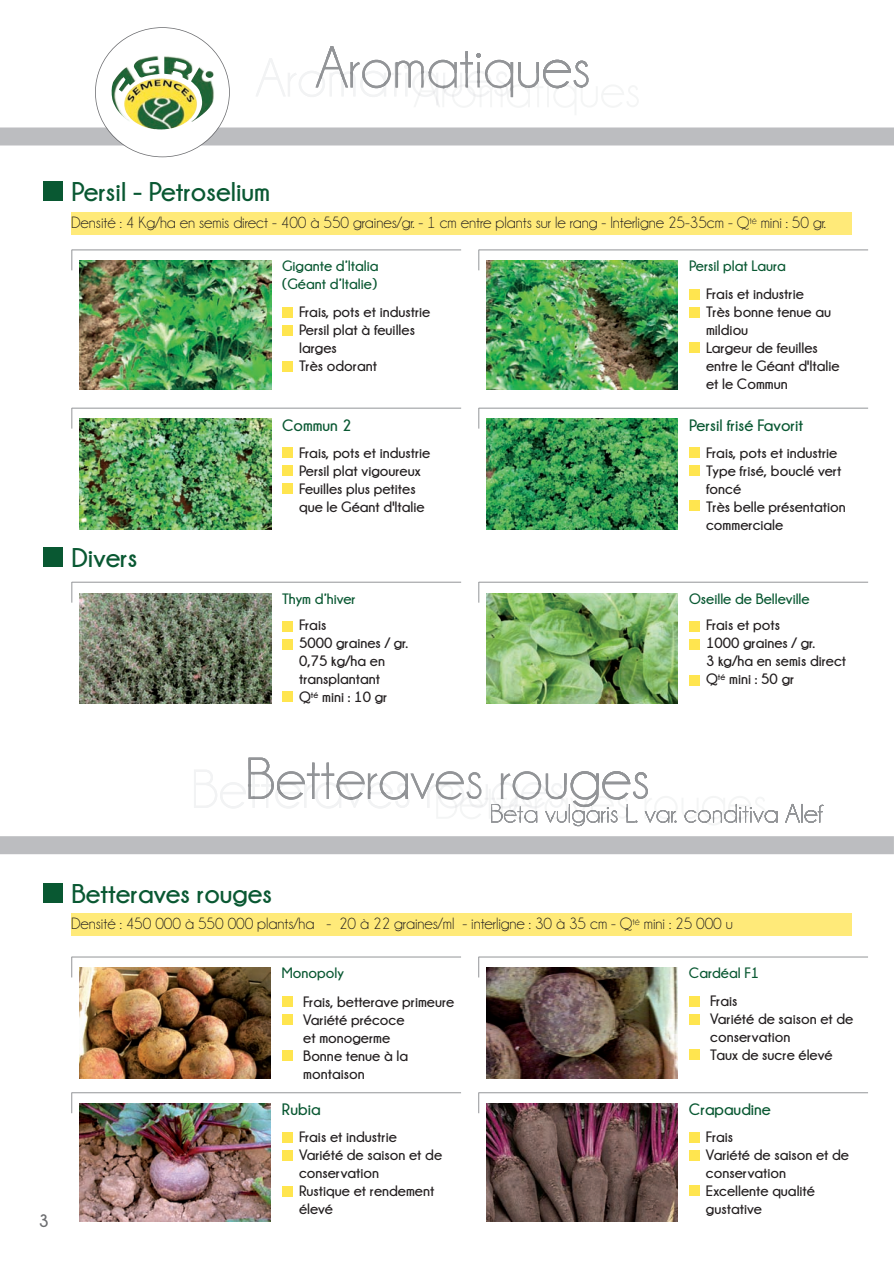
<style>
.page{position:relative;width:894px;height:1264px;background:#fff}
.page>*{position:absolute;margin:0;border:0;box-sizing:border-box;transform-origin:0 0}
.t1{font:700 27px "Champagne&Limousines";color:#095832}
.t2{font:700 18px "Champagne&Limousines";color:#6c6d70}
.t3{font:16.5px "Champagne&Limousines";letter-spacing:-.005em;color:#231f20}
.t4{font:700 16.5px "Champagne&Limousines";color:#095832}
.t5{font:700 15px/18px "Champagne&Limousines";color:#231f20}
.t6{font:700 15px/18px "Champagne&Limousines";color:#095832}
</style>
<div class="page">
<img style="left:0;top:27px;width:893px;height:1195px">
<h1 class="t1" style="left:71px;top:176px;width:200px">Persil - Petroselium</h1>
<p class="t3" style="left:71px;top:213px;width:756px">Densité : 4 Kg/ha en semis direct - 400 à 550 graines/gr. - 1 cm entre plants sur le rang - Interligne 25-35cm - Q<sup>té</sup> mini : 50 gr.</p>
<p class="t6" style="left:282px;top:257px;width:98px">Gigante d’Italia (Géant d’Italie)</p>
<p class="t5" style="left:299px;top:303px;width:133px">Frais, pots et industrie<br>Persil plat à feuilles larges<br>Très odorant</p>
<p class="t6" style="left:689px;top:257px;width:98px">Persil plat Laura</p>
<p class="t5" style="left:706px;top:285px;width:135px">Frais et industrie<br>Très bonne tenue au mildiou<br>Largeur de feuilles entre le Géant d'Italie et le Commun</p>
<h1 class="t1" style="left:71px;top:541px;width:67px">Divers</h1>
<p class="t4" style="left:282px;top:415px;width:71px">Commun 2</p>
<p class="t5" style="left:299px;top:443px;width:133px">Frais, pots et industrie<br>Persil plat vigoureux<br>Feuilles plus petites que le Géant d'Italie</p>
<p class="t6" style="left:282px;top:589px;width:75px">Thym d’hiver</p>
<p class="t5" style="left:299px;top:616px;width:110px">Frais<br>5000 graines / gr.<br>0,75 kg/ha en transplantant<br>Q<sup>té</sup> mini : 10 gr</p>
<p class="t4" style="left:689px;top:415px;width:116px">Persil frisé Favorit</p>
<p class="t5" style="left:706px;top:443px;width:141px">Frais, pots et industrie<br>Type frisé, bouclé vert foncé<br>Très belle présentation commerciale</p>
<p class="t6" style="left:689px;top:589px;width:122px">Oseille de Belleville</p>
<p class="t5" style="left:706px;top:616px;width:142px">Frais et pots<br>1000 graines / gr.<br>3 kg/ha en semis direct<br>Q<sup>té</sup> mini : 50 gr</p>
<p class="t2" style="left:39px;top:1210px;width:12px">3</p>
<h1 class="t1" style="left:71px;top:877px;width:202px">Betteraves rouges</h1>
<p class="t3" style="left:71px;top:914px;width:663px">Densité : 450 000 à 550 000 plants/ha - 20 à 22 graines/ml - interligne : 30 à 35 cm - Q<sup>té</sup> mini : 25 000 u</p>
<p class="t6" style="left:282px;top:964px;width:63px">Monopoly</p>
<p class="t5" style="left:303px;top:992px;width:153px">Frais, betterave primeure<br>Variété précoce<br>et monogerme<br>Bonne tenue à la montaison</p>
<p class="t6" style="left:689px;top:964px;width:72px">Cardéal F1</p>
<p class="t5" style="left:710px;top:992px;width:145px">Frais<br>Variété de saison et de conservation<br>Taux de sucre élevé</p>
<p class="t4" style="left:282px;top:1100px;width:40px">Rubia</p>
<p class="t5" style="left:299px;top:1128px;width:145px">Frais et industrie<br>Variété de saison et de conservation<br>Rustique et rendement élevé</p>
<p class="t4" style="left:689px;top:1100px;width:83px">Crapaudine</p>
<p class="t5" style="left:706px;top:1128px;width:145px">Frais<br>Variété de saison et de conservation<br>Excellente qualité gustative</p>
</div>
